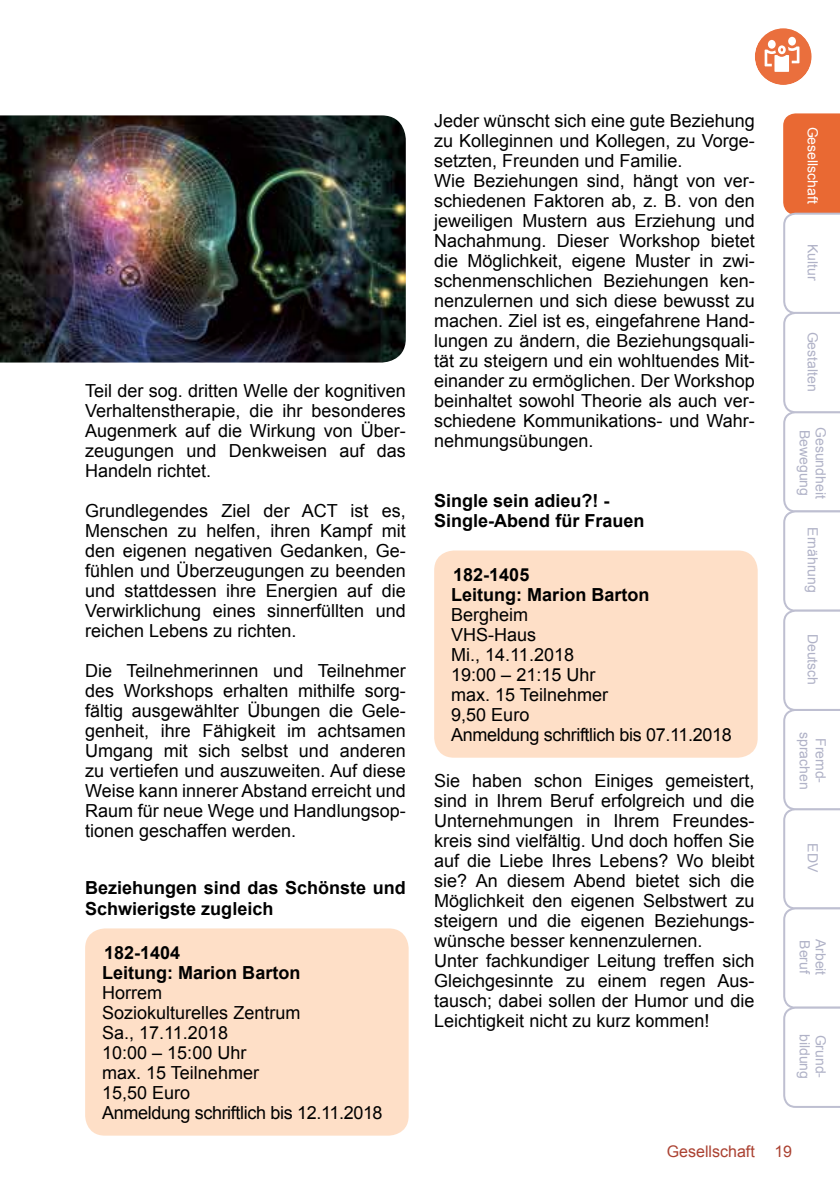
<style>
.page{position:relative;width:840px;height:1191px;background:#fff}
.page>*{position:absolute;margin:0;border:0;box-sizing:border-box;transform-origin:0 0}
.t1{font:18px/20px "Arial";color:#000}
.t2{font:700 18px/20px "Arial";color:#000}
.t3{font:16px "Arial";color:#ab4232}
.t4{font:14px/16px "Arial";color:#b0b2c7;text-align:center}
.t5{font:14px "Arial";color:#fff}
</style>
<div class="page">
<div style="left:754px;top:28px;width:57px;height:57px;background:#ea6f3d;border-radius:50%"></div>
<div style="left:767px;top:40px;width:8px;height:9px;background:#fff;border-radius:50%"></div>
<svg style="left:787px;top:37px;width:8px;height:9px"></svg>
<svg style="left:764px;top:45px;width:35px;height:27px"></svg>
<svg style="left:783px;top:113px;width:56px;height:995px"></svg>
<div style="left:85px;top:928px;width:323px;height:207px;background:#fedfc7;border-radius:20px"></div>
<div style="left:434px;top:550px;width:323px;height:207px;background:#fedfc7;border-radius:20px"></div>
<img style="left:0;top:115px;width:405px;height:247px">
<p class="t1" style="left:85px;top:381px;width:322px;text-align:justify">Teil der sog. dritten Welle der kognitiven Verhaltenstherapie, die ihr besonderes Augenmerk auf die Wirkung von Über&shy;zeugungen und Denkweisen auf das Handeln richtet.</p>
<p class="t1" style="left:85px;top:501px;width:322px;text-align:justify">Grundlegendes Ziel der ACT ist es, Menschen zu helfen, ihren Kampf mit den eigenen negativen Gedanken, Ge&shy;fühlen und Überzeugungen zu beenden und stattdessen ihre Energien auf die Verwirklichung eines sinnerfüllten und reichen Lebens zu richten.</p>
<p class="t1" style="left:85px;top:661px;width:322px;text-align:justify">Die Teilnehmerinnen und Teilnehmer des Workshops erhalten mithilfe sorg&shy;fältig ausgewählter Übungen die Gele&shy;genheit, ihre Fähigkeit im achtsamen Umgang mit sich selbst und anderen zu vertiefen und auszuweiten. Auf diese Weise kann innerer Abstand erreicht und Raum für neue Wege und Handlungsop&shy;tionen geschaffen werden.</p>
<p class="t2" style="left:85px;top:878px;width:322px">Beziehungen sind das Schönste und<br>Schwierigste zugleich</p>
<p class="t2" style="left:102px;top:942px;width:200px">182-1404<br>Leitung: Marion Barton</p>
<p class="t1" style="left:102px;top:982px;width:282px">Horrem<br>Soziokulturelles Zentrum<br>Sa., 17.11.2018<br>10:00 – 15:00 Uhr<br>max. 15 Teilnehmer<br>15,50 Euro<br>Anmeldung schriftlich bis 12.11.2018</p>
<p class="t1" style="left:434px;top:110px;width:322px">Jeder wünscht sich eine gute Beziehung zu Kolleginnen und Kollegen, zu Vorge&shy;setzten, Freunden und Familie.<br>Wie Beziehungen sind, hängt von ver&shy;schiedenen Faktoren ab, z. B. von den jeweiligen Mustern aus Erziehung und Nachahmung. Dieser Workshop bietet die Möglichkeit, eigene Muster in zwi&shy;schenmenschlichen Beziehungen ken&shy;nenzulernen und sich diese bewusst zu machen. Ziel ist es, eingefahrene Hand&shy;lungen zu ändern, die Beziehungsquali&shy;tät zu steigern und ein wohltuendes Mit&shy;einander zu ermöglichen. Der Workshop beinhaltet sowohl Theorie als auch ver&shy;schiedene Kommunikations- und Wahr&shy;nehmungsübungen.</p>
<p class="t2" style="left:434px;top:490px;width:212px">Single sein adieu?! -<br>Single-Abend für Frauen</p>
<p class="t2" style="left:451px;top:564px;width:199px">182-1405<br>Leitung: Marion Barton</p>
<p class="t1" style="left:451px;top:604px;width:282px">Bergheim<br>VHS-Haus<br>Mi., 14.11.2018<br>19:00 – 21:15 Uhr<br>max. 15 Teilnehmer<br>9,50 Euro<br>Anmeldung schriftlich bis 07.11.2018</p>
<p class="t1" style="left:434px;top:770px;width:322px">Sie haben schon Einiges gemeistert, sind in Ihrem Beruf erfolgreich und die Unternehmungen in Ihrem Freundes&shy;kreis sind vielfältig. Und doch hoffen Sie auf die Liebe Ihres Lebens? Wo bleibt sie? An diesem Abend bietet sich die Möglichkeit den eigenen Selbstwert zu steigern und die eigenen Beziehungs&shy;wünsche besser kennenzulernen.<br>Unter fachkundiger Leitung treffen sich Gleichgesinnte zu einem regen Aus&shy;tausch; dabei sollen der Humor und die Leichtigkeit nicht zu kurz kommen!</p>
<p class="t5" style="left:821px;top:126px;width:79px;rotate:90deg">Gesellschaft</p>
<p class="t4" style="left:820px;top:244px;width:38px;rotate:90deg">Kultur</p>
<p class="t4" style="left:820px;top:331px;width:61px;rotate:90deg">Gestalten</p>
<p class="t4" style="left:812px;top:430px;width:68px;rotate:90deg">Bewegung</p>
<p class="t4" style="left:828px;top:427px;width:73px;rotate:90deg">Gesundheit</p>
<p class="t4" style="left:820px;top:527px;width:67px;rotate:90deg">Ernährung</p>
<p class="t4" style="left:820px;top:633px;width:53px;rotate:90deg">Deutsch</p>
<p class="t4" style="left:828px;top:731px;width:59px;rotate:90deg">Fremd&shy;sprachen</p>
<p class="t4" style="left:820px;top:843px;width:30px;rotate:90deg">EDV</p>
<p class="t4" style="left:812px;top:940px;width:35px;rotate:90deg">Beruf</p>
<p class="t4" style="left:828px;top:938px;width:38px;rotate:90deg">Arbeit</p>
<p class="t4" style="left:812px;top:1033px;width:47px;rotate:90deg">bildung</p>
<p class="t4" style="left:828px;top:1034px;width:45px;rotate:90deg">Grund-</p>
<p class="t3" style="left:666px;top:1140px;width:127px">Gesellschaft 19</p>
</div>
